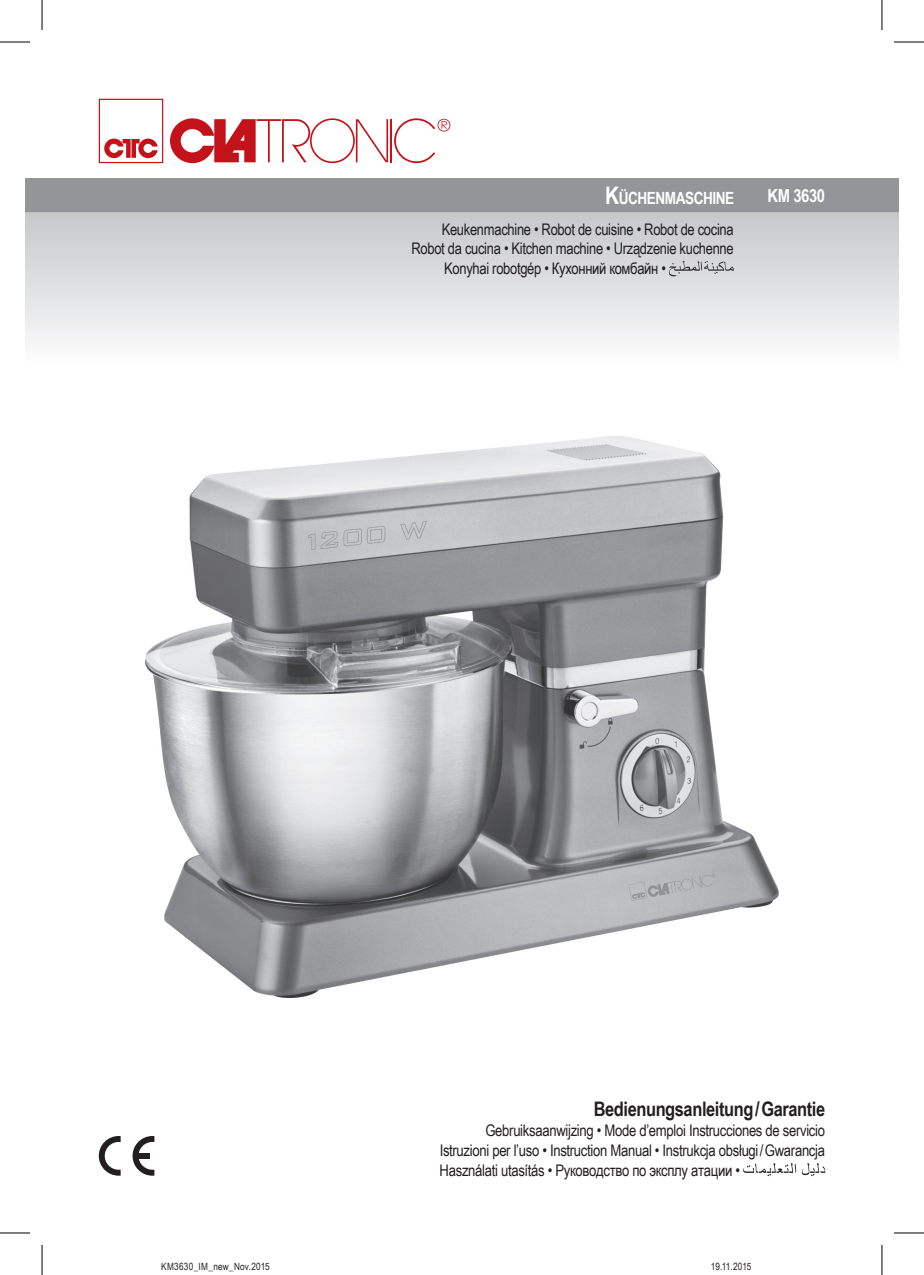
<style>
.page{position:relative;width:924px;height:1275px;background:#fff}
.page>*{position:absolute;margin:0;border:0;box-sizing:border-box;transform-origin:0 0}
.t1{font:700 20px "Arial Narrow";letter-spacing:-.02em;color:#231f20}
.t2{font:700 18px "Arial Narrow";letter-spacing:-.02em;color:#fff}
.t3{font:700 16.8px "Arial Narrow";letter-spacing:-.03em;color:#fff}
.t4{font:16px/20px "Arial Narrow";letter-spacing:-.02em;color:#231f20;text-align:justify}
.t5{font:10px "Arial Narrow";letter-spacing:.02em;color:#231f20}
.s1{font-size:24px}
</style>
<div class="page">
<svg style="left:99px;top:99px;width:64px;height:64px"></svg>
<hr style="left:390px;top:119px;width:2px;height:43px;background:#c4121a">
<svg style="left:394px;top:118px;width:56px;height:45px"></svg>
<svg style="left:170px;top:118px;width:218px;height:45px"></svg>
<div style="left:25px;top:178px;width:873px;height:34px;background:#939598"></div>
<svg style="left:25px;top:212px;width:873px;height:130px;background:#dcdddf"></svg>
<svg style="left:99px;top:1136px;width:22px;height:39px"></svg>
<svg style="left:132px;top:1136px;width:22px;height:39px"></svg>
<div style="left:134px;top:1152px;width:16px;height:6px;background:#231f20"></div>
<svg style="left:743px;top:1163px;width:81px;height:13px"></svg>
<img style="left:668px;top:260px;width:39px;height:16px">
<svg style="left:723px;top:261px;width:10px;height:10px"></svg>
<img style="left:671px;top:261px;width:52px;height:13px">
<img style="left:145px;top:436px;width:633px;height:561px">
<hr style="left:0;top:42px;width:30px;height:1px;background:#000">
<hr style="left:893px;top:42px;width:30px;height:1px;background:#000">
<hr style="left:0;top:1232px;width:30px;height:1px;background:#000">
<hr style="left:893px;top:1232px;width:30px;height:1px;background:#000">
<hr style="left:42px;top:0;width:1px;height:30px;background:#000">
<hr style="left:42px;top:1245px;width:1px;height:30px;background:#000">
<hr style="left:881px;top:0;width:1px;height:30px;background:#000">
<hr style="left:881px;top:1245px;width:1px;height:30px;background:#000">
<p class="t3" style="left:605px;top:185px;width:131px"><span class="s1">K</span>ÜCHENMASCHINE</p>
<p class="t4" style="left:441px;top:219px;width:293px">Keukenmachine • Robot de cuisine • Robot de cocina</p>
<p class="t4" style="left:411px;top:238px;width:323px">Robot da cucina • Kitchen machine • Urządzenie kuchenne</p>
<p class="t4" style="left:444px;top:257px;width:223px">Konyhai robotgép • Кухонний комбайн •</p>
<p class="t2" style="left:767px;top:182px;width:59px">KM 3630</p>
<p class="t1" style="left:593px;top:1094px;width:233px">Bedienungsanleitung / Garantie</p>
<p class="t4" style="left:439px;top:1120px;width:387px;text-indent:46px">Gebruiksaanwijzing • Mode d’emploi Instrucciones de servicio Istruzioni per l’uso • Instruction Manual • Instrukcja obsługi / Gwarancja Használati utasítás • Руководство по эксплу атации •</p>
<p class="t5" style="left:161px;top:1258px;width:110px">KM3630_IM_new_Nov.2015</p>
<p class="t5" style="left:710px;top:1258px;width:42px">19.11.2015</p>
</div>
